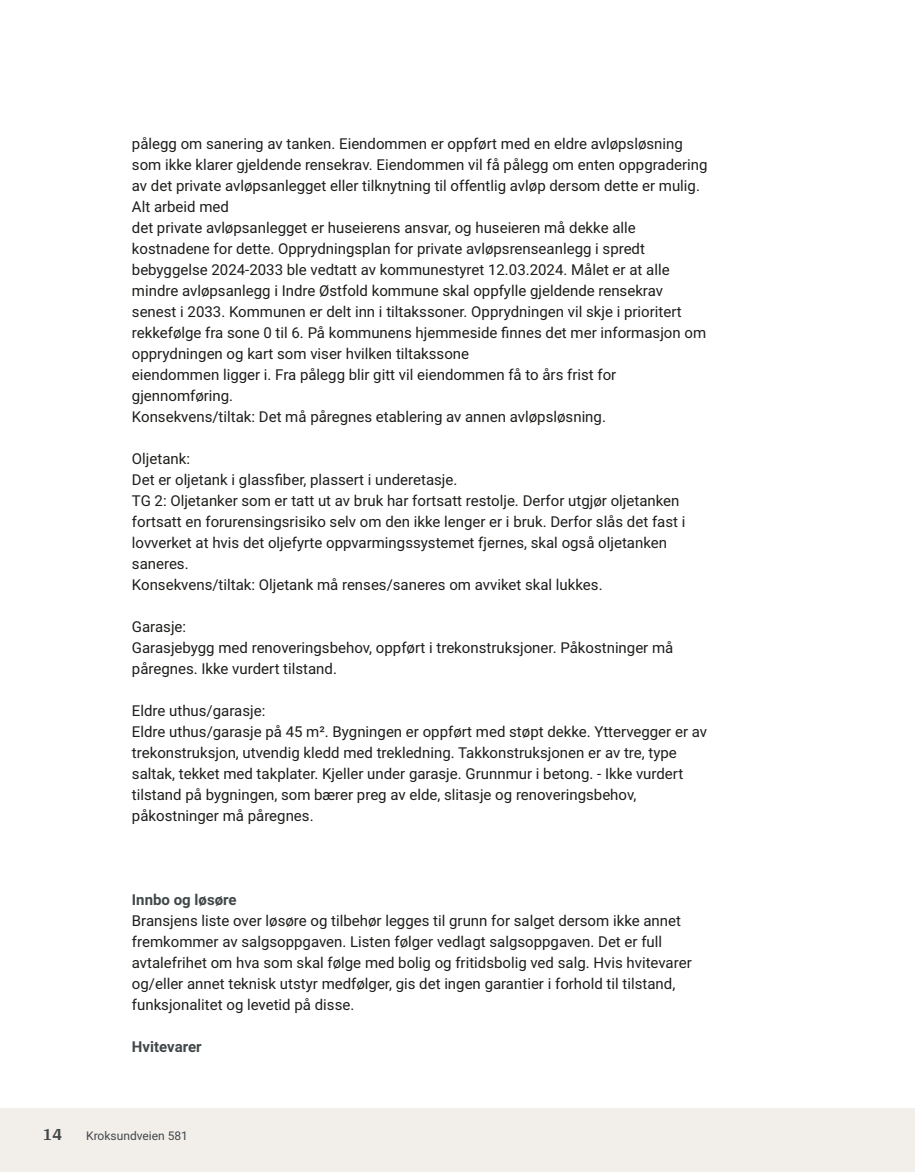
<style>
.page{position:relative;width:915px;height:1172px;background:#fff}
.page>*{position:absolute;margin:0;border:0;box-sizing:border-box;transform-origin:0 0}
.t1{font:700 18px "Arya";color:#414749}
.t2{font:15px/21px "Roboto Vitec";color:#1d1d1b}
.t3{font:700 15px "Roboto Vitec";color:#414749}
.t4{font:12px "Roboto Vitec";color:#414749}
</style>
<div class="page">
<div style="left:0;top:1108px;width:914px;height:64px;background:#f2eeea"></div>
<p class="t2" style="left:132px;top:132px;width:577px">pålegg om sanering av tanken. Eiendommen er oppført med en eldre avløpsløsning som ikke klarer gjeldende rensekrav. Eiendommen vil få pålegg om enten oppgradering av det private avløpsanlegget eller tilknytning til offentlig avløp dersom dette er mulig.<br>Alt arbeid med<br>det private avløpsanlegget er huseierens ansvar, og huseieren må dekke alle kostnadene for dette. Opprydningsplan for private avløpsrenseanlegg i spredt bebyggelse 2024‑2033 ble vedtatt av kommunestyret 12.03.2024. Målet er at alle mindre avløpsanlegg i Indre Østfold kommune skal oppfylle gjeldende rensekrav senest i 2033. Kommunen er delt inn i tiltakssoner. Opprydningen vil skje i prioritert rekkefølge fra sone 0 til 6. På kommunens hjemmeside finnes det mer informasjon om opprydningen og kart som viser hvilken tiltakssone<br>eiendommen ligger i. Fra pålegg blir gitt vil eiendommen få to års frist for gjennomføring.<br>Konsekvens/tiltak: Det må påregnes etablering av annen avløpsløsning.</p>
<p class="t2" style="left:132px;top:447px;width:555px">Oljetank:<br>Det er oljetank i glassfiber, plassert i underetasje.<br>TG 2: Oljetanker som er tatt ut av bruk har fortsatt restolje. Derfor utgjør oljetanken fortsatt en forurensingsrisiko selv om den ikke lenger er i bruk. Derfor slås det fast i lovverket at hvis det oljefyrte oppvarmingssystemet fjernes, skal også oljetanken saneres.<br>Konsekvens/tiltak: Oljetank må renses/saneres om avviket skal lukkes.</p>
<p class="t2" style="left:132px;top:615px;width:543px">Garasje:<br>Garasjebygg med renoveringsbehov, oppført i trekonstruksjoner. Påkostninger må påregnes. Ikke vurdert tilstand.</p>
<p class="t2" style="left:132px;top:699px;width:576px">Eldre uthus/garasje:<br>Eldre uthus/garasje på 45 m². Bygningen er oppført med støpt dekke. Yttervegger er av trekonstruksjon, utvendig kledd med trekledning. Takkonstruksjonen er av tre, type saltak, tekket med takplater. Kjeller under garasje. Grunnmur i betong. ‑ Ikke vurdert tilstand på bygningen, som bærer preg av elde, slitasje og renoveringsbehov, påkostninger må påregnes.</p>
<p class="t3" style="left:132px;top:889px;width:106px">Innbo og løsøre</p>
<p class="t2" style="left:132px;top:909px;width:561px">Bransjens liste over løsøre og tilbehør legges til grunn for salget dersom ikke annet fremkommer av salgsoppgaven. Listen følger vedlagt salgsoppgaven. Det er full avtalefrihet om hva som skal følge med bolig og fritidsbolig ved salg. Hvis hvitevarer og/eller annet teknisk utstyr medfølger, gis det ingen garantier i forhold til tilstand, funksjonalitet og levetid på disse.</p>
<p class="t3" style="left:132px;top:1036px;width:71px">Hvitevarer</p>
<p class="t1" style="left:43px;top:1123px;width:21px">14</p>
<p class="t4" style="left:86px;top:1127px;width:103px">Kroksundveien 581</p>
</div>
